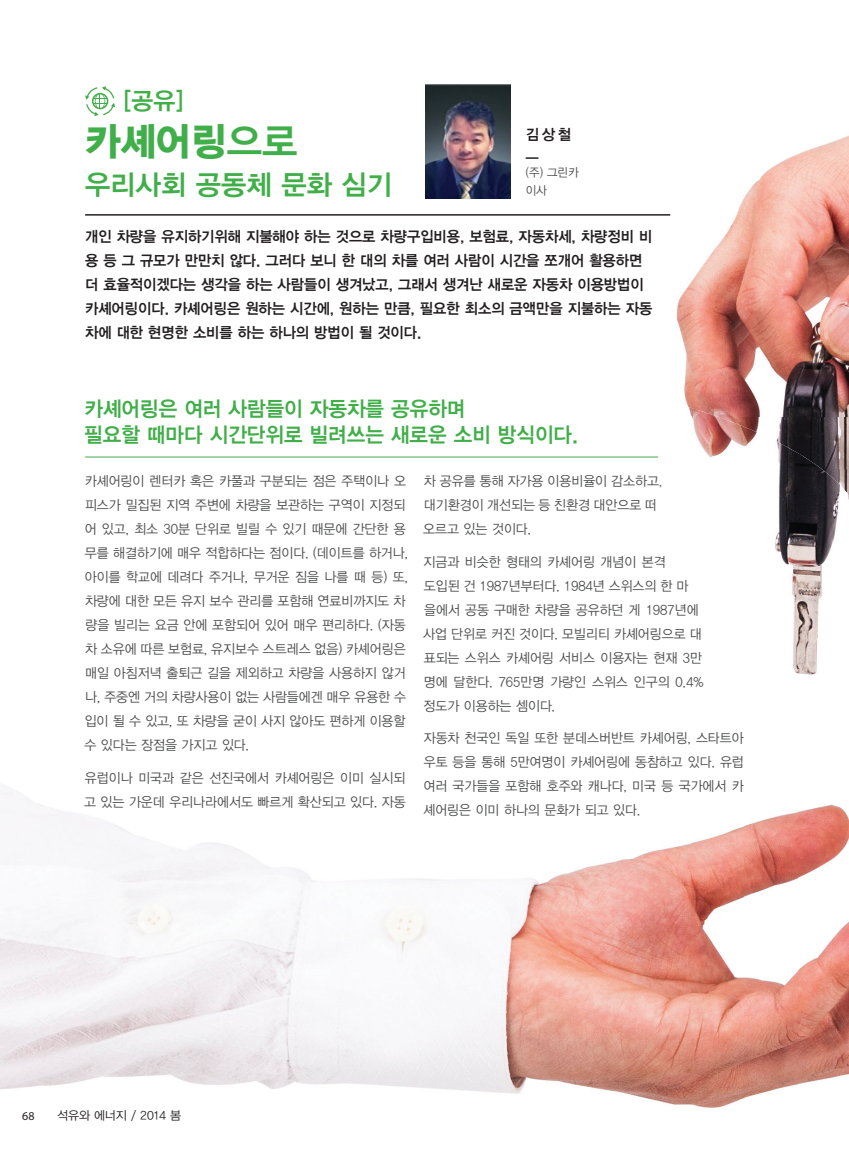
<style>
.page{position:relative;width:849px;height:1149px;background:#fff}
.page>*{position:absolute;margin:0;border:0;box-sizing:border-box;transform-origin:0 0}
.t1{font:38.85px "YDIYGO360";color:#40ae49}
.t2{font:27.75px "YDIYGO340";color:#40ae49}
.t3{font:24px "YDIYGO340";color:#40ae49}
.t4{font:21px/25.5px "YDIYGO340";color:#40ae49;scale:.96 1}
.t5{font:15px/24px "YDIYGO340";color:#231f20;scale:.96 1}
.t6{font:13.5px/24px "YDIYGO320";color:#4b4c4d;scale:.96 1}
.t7{font:12px "YDIYGO320";letter-spacing:-.02em;color:#231f20}
.t8{font:12px/18px "YDIYGO320";color:#4b4c4d;scale:.96 1}
.t9{font:12px "Myriad Pro";color:#231f20}
.s1{font-family:"YDIYGO340"}
</style>
<div class="page">
<img style="left:85px;top:84px;width:763px;height:322px">
<img style="left:0;top:457px;width:690px;height:648px">
<img style="left:690px;top:826px;width:53px;height:282px">
<img style="left:797px;top:804px;width:51px;height:281px">
<img style="left:743px;top:812px;width:54px;height:287px">
<img style="left:424px;top:474px;width:232px;height:13px">
<hr style="left:85px;top:456px;width:573px;height:1px;background:#40ae49">
<img style="left:425px;top:85px;width:85px;height:113px">
<svg style="left:525px;top:157px;width:13px;height:2px"></svg>
<hr style="left:85px;top:214px;width:585px;height:1px;background:#231f20">
<img style="left:656px;top:406px;width:192px;height:311px">
<svg style="left:660px;top:478px;width:2px;height:9px"></svg>
<svg style="left:85px;top:86px;width:30px;height:30px"></svg>
<h3 class="t3" style="left:124px;top:87px;width:61px">[공유]</h3>
<h1 class="t1" style="left:85px;top:119px;width:214px">카셰어링<span class="s1">으로</span></h1>
<h2 class="t2" style="left:85px;top:168px;width:308px">우리사회 공동체 문화 심기</h2>
<p class="t5" style="left:85px;top:224px;width:592px">개인 차량을 유지하기위해 지불해야 하는 것으로 차량구입비용, 보험료, 자동차세, 차량정비 비 용 등 그 규모가 만만치 않다. 그러다 보니 한 대의 차를 여러 사람이 시간을 쪼개어 활용하면 더 효율적이겠다는 생각을 하는 사람들이 생겨났고, 그래서 생겨난 새로운 자동차 이용방법이 카셰어링이다. 카셰어링은 원하는 시간에, 원하는 만큼, 필요한 최소의 금액만을 지불하는 자동 차에 대한 현명한 소비를 하는 하나의 방법이 될 것이다.</p>
<p class="t5" style="left:525px;top:123px;width:49px">김상철</p>
<p class="t8" style="left:525px;top:164px;width:57px">(주) 그린카 이사</p>
<h3 class="t4" style="left:84px;top:396px;width:516px">카셰어링은 여러 사람들이 자동차를 공유하며<br>필요할 때마다 시간단위로 빌려쓰는 새로운 소비 방식이다.</h3>
<p class="t6" style="left:84px;top:469px;width:338px">카셰어링이 렌터카 혹은 카풀과 구분되는 점은 주택이나 오 피스가 밀집된 지역 주변에 차량을 보관하는 구역이 지정되 어 있고, 최소 30분 단위로 빌릴 수 있기 때문에 간단한 용 무를 해결하기에 매우 적합하다는 점이다. (데이트를 하거나, 아이를 학교에 데려다 주거나, 무거운 짐을 나를 때 등) 또, 차량에 대한 모든 유지 보수 관리를 포함해 연료비까지도 차 량을 빌리는 요금 안에 포함되어 있어 매우 편리하다. (자동 차 소유에 따른 보험료, 유지보수 스트레스 없음) 카셰어링은 매일 아침저녁 출퇴근 길을 제외하고 차량을 사용하지 않거 나, 주중엔 거의 차량사용이 없는 사람들에겐 매우 유용한 수 입이 될 수 있고, 또 차량을 굳이 사지 않아도 편하게 이용할 수 있다는 장점을 가지고 있다.</p>
<p class="t6" style="left:84px;top:765px;width:336px">유럽이나 미국과 같은 선진국에서 카셰어링은 이미 실시되 고 있는 가운데 우리나라에서도 빠르게 확산되고 있다. 자동</p>
<p class="t6" style="left:423px;top:469px;width:250px">차 공유를 통해 자가용 이용비율이 감소하고, 대기환경이 개선되는 등 친환경 대안으로 떠 오르고 있는 것이다.</p>
<p class="t6" style="left:423px;top:549px;width:293px">지금과 비슷한 형태의 카셰어링 개념이 본격 도입된 건 1987년부터다. 1984년 스위스의 한 마 을에서 공동 구매한 차량을 공유하던 게 1987년에 사업 단위로 커진 것이다. 모빌리티 카셰어링으로 대 표되는 스위스 카셰어링 서비스 이용자는 현재 3만 명에 달한다. 765만명 가량인 스위스 인구의 0.4% 정도가 이용하는 셈이다.</p>
<p class="t6" style="left:423px;top:726px;width:335px;text-align:justify">자동차 천국인 독일 또한 분데스버반트 카셰어링, 스타트아 우토 등을 통해 5만여명이 카셰어링에 동참하고 있다. 유럽 여러 국가들을 포함해 호주와 캐나다, 미국 등 국가에서 카 셰어링은 이미 하나의 문화가 되고 있다.</p>
<p class="t9" style="left:22px;top:1108px;width:14px">68</p>
<p class="t7" style="left:57px;top:1108px;width:125px">석유와 에너지 / 2014 봄</p>
</div>
